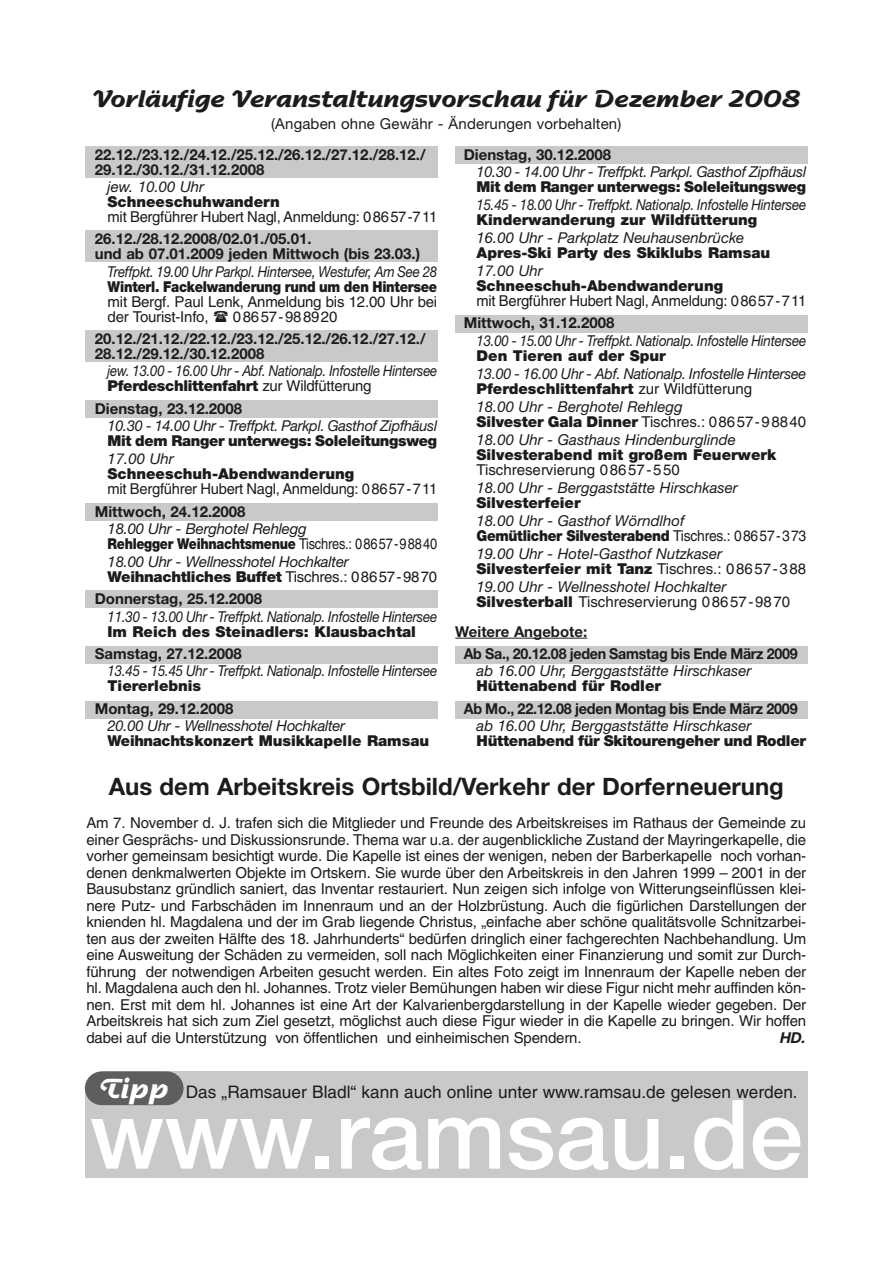
<style>
.page{position:relative;width:893px;height:1263px;background:#fff}
.page>*{position:absolute;margin:0;border:0;box-sizing:border-box;transform-origin:0 0}
.t1{font:500 96px "Helvetica Neue";color:#fff}
.t2{font:700 24.75px "Nadianne";color:#1c1c1a}
.t3{font:700 24px "Helvetica Neue";color:#1c1c1a}
.t4{font:17.25px "Helvetica";color:#1c1c1a}
.t5{font:15px/16.5px "Helvetica";letter-spacing:-.015em;color:#1c1c1a;text-align:justify}
.t6{font:italic 15px/15px "Helvetica Neue";letter-spacing:-.015em;color:#1c1c1a}
.t7{font:700 15px/15px "Helvetica Neue";color:#1c1c1a}
.t8{font:900 15px "Helvetica Neue";color:#1c1c1a}
.t9{font:italic 15px "Helvetica Neue";letter-spacing:-.015em;color:#1c1c1a;scale:.89 1}
.t10{font:italic 15px/15px "Helvetica Neue";letter-spacing:-.015em;color:#1c1c1a;scale:.88 1}
.t11{font:italic 15px/15px "Helvetica Neue";letter-spacing:-.015em;color:#1c1c1a;scale:.96 1}
.t12{font:900 15px "Helvetica Neue";letter-spacing:-.02em;color:#1c1c1a}
.t13{font:15px "Helvetica Neue";letter-spacing:.01em;color:#1c1c1a}
.t14{font:900 15px "Helvetica Neue";letter-spacing:-.02em;color:#1c1c1a;scale:.89 1}
.t15{font:700 15px "Helvetica Neue";color:#1c1c1a;scale:.96 1}
.t16{font:italic 700 15px "Helvetica Neue";color:#1c1c1a}
.s1{font-weight:900;font-style:normal}
.s2{font-family:"Helvetica";font-style:normal}
.s3{font-family:"Helvetica Neue";font-weight:900}
.s4{font-family:"Nadianne";font-weight:700;font-size:28.5px;color:#fff}
</style>
<div class="page">
<div style="left:455px;top:146px;width:353px;height:17px;background:#c9c9ca"></div>
<div style="left:455px;top:315px;width:353px;height:17px;background:#c9c9ca"></div>
<div style="left:455px;top:646px;width:353px;height:17px;background:#c9c9ca"></div>
<div style="left:455px;top:701px;width:353px;height:17px;background:#c9c9ca"></div>
<div style="left:85px;top:146px;width:353px;height:32px;background:#c9c9ca"></div>
<div style="left:85px;top:230px;width:353px;height:32px;background:#c9c9ca"></div>
<div style="left:85px;top:330px;width:353px;height:32px;background:#c9c9ca"></div>
<div style="left:85px;top:400px;width:353px;height:17px;background:#c9c9ca"></div>
<div style="left:85px;top:503px;width:353px;height:17px;background:#c9c9ca"></div>
<div style="left:85px;top:591px;width:353px;height:17px;background:#c9c9ca"></div>
<div style="left:85px;top:647px;width:353px;height:17px;background:#c9c9ca"></div>
<div style="left:85px;top:701px;width:353px;height:17px;background:#c9c9ca"></div>
<svg style="left:455px;top:638px;width:14px;height:1px"></svg>
<hr style="left:469px;top:638px;width:32px;height:1px;background:#1c1c1a">
<hr style="left:501px;top:638px;width:86px;height:1px;background:#1c1c1a">
<div style="left:85px;top:1071px;width:723px;height:107px;background:#c9c9ca"></div>
<div style="left:85px;top:1070px;width:17px;height:20px;background:#fff"></div>
<div style="left:85px;top:1071px;width:99px;height:34px;background:#5d5e5e;border-radius:17px"></div>
<h2 class="t2" style="left:92px;top:90px;width:710px">Vorläufige Veranstaltungsvorschau für Dezember 2008</h2>
<p class="t13" style="left:271px;top:119px;width:352px">(Angaben ohne Gewähr - Änderungen vorbehalten)</p>
<p class="t7" style="left:95px;top:148px;width:332px">22.12./23.12./24.12./25.12./26.12./27.12./28.12./<br>29.12./30.12./31.12.2008</p>
<p class="t6" style="left:108px;top:180px;width:98px">jew. 10.00 Uhr</p>
<p class="t8" style="left:108px;top:196px;width:174px">Schneeschuhwandern</p>
<p class="t5" style="left:108px;top:210px;width:331px">mit Bergführer Hubert Nagl, Anmeldung: 08657-711</p>
<p class="t7" style="left:95px;top:233px;width:327px">26.12./28.12.2008/02.01./05.01.<br>und ab 07.01.2009 jeden Mittwoch (bis 23.03.)</p>
<p class="t9" style="left:108px;top:266px;width:372px">Treffpkt. 19.00 Uhr Parkpl. Hintersee, Westufer, Am See 28</p>
<p class="t14" style="left:108px;top:281px;width:372px">Winterl. Fackelwanderung rund um den Hintersee</p>
<p class="t5" style="left:108px;top:295px;width:331px;line-height:15px">mit Bergf. Paul Lenk, Anmeldung bis 12.00 Uhr bei der Tourist-Info,</p>
<p class="t7" style="left:464px;top:148px;width:149px">Dienstag, 30.12.2008</p>
<p class="t6" style="left:477px;top:165px;width:331px">10.30 - 14.00 Uhr - Treffpkt. Parkpl. Gasthof Zipfhäusl</p>
<p class="t12" style="left:477px;top:181px;width:331px">Mit dem Ranger unterwegs: Soleleitungsweg</p>
<p class="t9" style="left:477px;top:199px;width:372px">15.45 - 18.00 Uhr - Treffpkt. Nationalp. Infostelle Hintersee</p>
<p class="t8" style="left:477px;top:214px;width:282px">Kinderwanderung zur Wildfütterung</p>
<p class="t6" style="left:477px;top:231px;width:269px">16.00 Uhr - Parkplatz Neuhausenbrücke</p>
<p class="t8" style="left:477px;top:247px;width:295px">Apres-Ski Party des Skiklubs Ramsau</p>
<p class="t6" style="left:477px;top:264px;width:68px">17.00 Uhr</p>
<p class="t8" style="left:477px;top:280px;width:248px">Schneeschuh-Abendwanderung</p>
<p class="t5" style="left:477px;top:294px;width:331px">mit Bergführer Hubert Nagl, Anmeldung: 08657-711</p>
<p class="t7" style="left:464px;top:317px;width:152px">Mittwoch, 31.12.2008</p>
<p class="t9" style="left:477px;top:335px;width:372px">13.00 - 15.00 Uhr - Treffpkt. Nationalp. Infostelle Hintersee</p>
<p class="t8" style="left:477px;top:350px;width:191px">Den Tieren auf der Spur</p>
<p class="t11" style="left:477px;top:367px;width:345px">13.00 - 16.00 Uhr - Abf. Nationalp. Infostelle Hintersee<br><span class="s1">Pferdeschlittenfahrt</span> <span class="s2">zur Wildfütterung</span></p>
<p class="t6" style="left:477px;top:400px;width:208px">18.00 Uhr - Berghotel Rehlegg</p>
<p class="t5" style="left:477px;top:414px;width:331px"><span class="s3">Silvester Gala Dinner</span> Tischres.: 08657-98840</p>
<p class="t6" style="left:477px;top:433px;width:261px">18.00 Uhr - Gasthaus Hindenburglinde</p>
<p class="t8" style="left:477px;top:449px;width:301px">Silvesterabend mit großem Feuerwerk</p>
<p class="t5" style="left:477px;top:462px;width:205px">Tischreservierung 08657-550</p>
<p class="t6" style="left:477px;top:481px;width:263px">18.00 Uhr - Berggaststätte Hirschkaser</p>
<p class="t8" style="left:477px;top:497px;width:106px">Silvesterfeier</p>
<p class="t6" style="left:477px;top:514px;width:331px">18.00 Uhr - Gasthof Wörndlhof<br><span class="s1">Gemütlicher Silvesterabend</span> <span class="s2">Tischres.: 08657-373</span></p>
<p class="t6" style="left:477px;top:547px;width:331px">19.00 Uhr - Hotel-Gasthof Nutzkaser<br><span class="s1">Silvesterfeier mit Tanz</span> <span class="s2">Tischres.: 08657-388</span></p>
<p class="t6" style="left:477px;top:580px;width:251px">19.00 Uhr - Wellnesshotel Hochkalter</p>
<p class="t5" style="left:477px;top:594px;width:315px"><span class="s3">Silvesterball</span> Tischreservierung 08657-9870</p>
<p class="t7" style="left:464px;top:621px;width:335px;line-height:22.5px;text-indent:-9px">Weitere Angebote:<br>Ab Sa., 20.12.08 jeden Samstag bis Ende März 2009</p>
<p class="t6" style="left:477px;top:665px;width:276px">ab 16.00 Uhr, Berggaststätte Hirschkaser</p>
<p class="t8" style="left:477px;top:681px;width:186px">Hüttenabend für Rodler</p>
<p class="t15" style="left:464px;top:703px;width:349px">Ab Mo., 22.12.08 jeden Montag bis Ende März 2009</p>
<p class="t6" style="left:477px;top:720px;width:276px">ab 16.00 Uhr, Berggaststätte Hirschkaser</p>
<p class="t8" style="left:477px;top:735px;width:331px">Hüttenabend für Skitourengeher und Rodler</p>
<p class="t5" style="left:233px;top:309px;width:106px">08657-988920</p>
<p class="t7" style="left:95px;top:333px;width:332px">20.12./21.12./22.12./23.12./25.12./26.12./27.12./<br>28.12./29.12./30.12.2008</p>
<p class="t10" style="left:108px;top:365px;width:376px">jew. 13.00 - 16.00 Uhr - Abf. Nationalp. Infostelle Hintersee<br><span class="s1">Pferdeschlittenfahrt</span> <span class="s2">zur Wildfütterung</span></p>
<p class="t7" style="left:95px;top:402px;width:149px">Dienstag, 23.12.2008</p>
<p class="t6" style="left:108px;top:420px;width:331px">10.30 - 14.00 Uhr - Treffpkt. Parkpl. Gasthof Zipfhäusl</p>
<p class="t12" style="left:108px;top:435px;width:331px">Mit dem Ranger unterwegs: Soleleitungsweg</p>
<p class="t6" style="left:108px;top:453px;width:68px">17.00 Uhr</p>
<p class="t8" style="left:108px;top:468px;width:248px">Schneeschuh-Abendwanderung</p>
<p class="t5" style="left:108px;top:482px;width:331px">mit Bergführer Hubert Nagl, Anmeldung: 08657-711</p>
<p class="t7" style="left:95px;top:505px;width:152px">Mittwoch, 24.12.2008</p>
<p class="t6" style="left:108px;top:522px;width:331px">18.00 Uhr - Berghotel Rehlegg<br><span class="s1">Rehlegger Weihnachtsmenue</span> <span class="s2">Tischres.: 08657-98840</span></p>
<p class="t6" style="left:108px;top:555px;width:331px">18.00 Uhr - Wellnesshotel Hochkalter<br><span class="s1">Weihnachtliches Buffet</span> <span class="s2">Tischres.: 08657-9870</span></p>
<p class="t7" style="left:95px;top:593px;width:169px">Donnerstag, 25.12.2008</p>
<p class="t9" style="left:108px;top:611px;width:372px">11.30 - 13.00 Uhr - Treffpkt. Nationalp. Infostelle Hintersee</p>
<p class="t8" style="left:108px;top:626px;width:310px">Im Reich des Steinadlers: Klausbachtal</p>
<p class="t7" style="left:95px;top:648px;width:148px">Samstag, 27.12.2008</p>
<p class="t9" style="left:108px;top:666px;width:372px">13.45 - 15.45 Uhr - Treffpkt. Nationalp. Infostelle Hintersee</p>
<p class="t8" style="left:108px;top:681px;width:95px">Tiererlebnis</p>
<p class="t7" style="left:95px;top:702px;width:140px">Montag, 29.12.2008</p>
<p class="t6" style="left:108px;top:720px;width:239px">20.00 Uhr - Wellnesshotel Hochkalter</p>
<p class="t8" style="left:108px;top:735px;width:323px">Weihnachtskonzert Musikkapelle Ramsau</p>
<h3 class="t3" style="left:109px;top:778px;width:677px">Aus dem Arbeitskreis Ortsbild/Verkehr der Dorferneuerung</h3>
<p class="t5" style="left:86px;top:816px;width:721px">Am 7. November d. J. trafen sich die Mitglieder und Freunde des Arbeitskreises im Rathaus der Gemeinde zu einer Gesprächs- und Diskussionsrunde. Thema war u.a. der augenblickliche Zustand der Mayringerkapelle, die vorher gemeinsam besichtigt wurde. Die Kapelle ist eines der wenigen, neben der Barberkapelle noch vorhan&shy;denen denkmalwerten Objekte im Ortskern. Sie wurde über den Arbeitskreis in den Jahren 1999 – 2001 in der Bausubstanz gründlich saniert, das Inventar restauriert. Nun zeigen sich infolge von Witterungseinflüssen klei&shy;nere Putz- und Farbschäden im Innenraum und an der Holzbrüstung. Auch die figürlichen Darstellungen der knienden hl. Magdalena und der im Grab liegende Christus, „einfache aber schöne qualitätsvolle Schnitzarbei&shy;ten aus der zweiten Hälfte des 18. Jahrhunderts“ bedürfen dringlich einer fachgerechten Nachbehandlung. Um eine Ausweitung der Schäden zu vermeiden, soll nach Möglichkeiten einer Finanzierung und somit zur Durch&shy;führung der notwendigen Arbeiten gesucht werden. Ein altes Foto zeigt im Innenraum der Kapelle neben der hl. Magdalena auch den hl. Johannes. Trotz vieler Bemühungen haben wir diese Figur nicht mehr auffinden kön&shy;nen. Erst mit dem hl. Johannes ist eine Art der Kalvarienbergdarstellung in der Kapelle wieder gegeben. Der Arbeitskreis hat sich zum Ziel gesetzt, möglichst auch diese Figur wieder in die Kapelle zu bringen. Wir hoffen dabei auf die Unterstützung von öffentlichen und einheimischen Spendern.</p>
<p class="t16" style="left:780px;top:1032px;width:28px">HD.</p>
<p class="t4" style="left:99px;top:1086px;width:700px"><span class="s4">Tipp</span> Das „Ramsauer Bladl“ kann auch online unter www.ramsau.de gelesen werden.</p>
<h1 class="t1" style="left:90px;top:1100px;width:714px">www.ramsau.de</h1>
</div>
